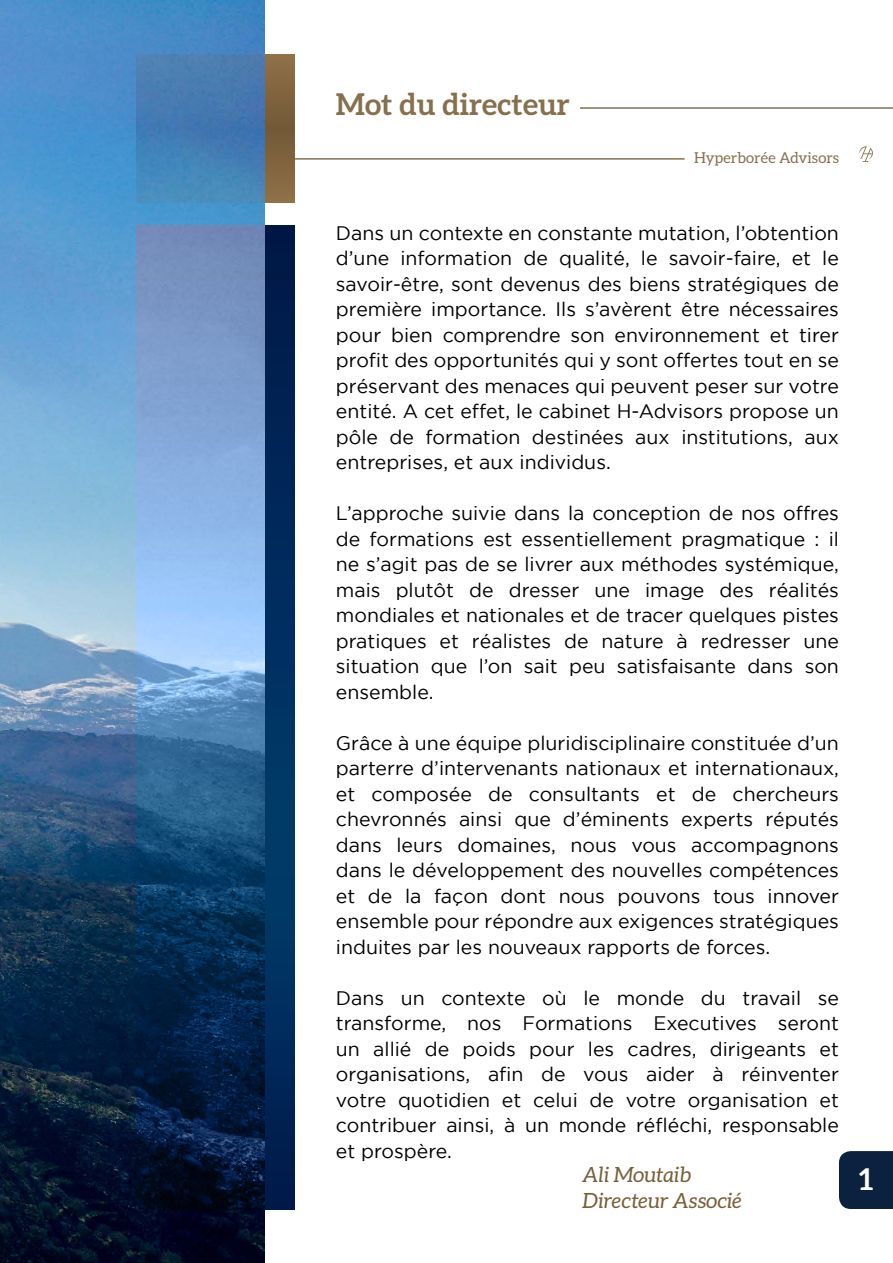
<style>
.page{position:relative;width:893px;height:1263px;background:#fff}
.page>*{position:absolute;margin:0;border:0;box-sizing:border-box;transform-origin:0 0}
.t1{font:700 30px "Aleo";color:#86704d}
.t2{font:700 30px "Aleo";color:#fff}
.t3{font:italic 21px/25.5px "Aleo";color:#795f3a}
.t4{font:19.5px/25.5px "Gotham";color:#000;text-align:justify}
.t5{font:15px "Aleo";color:#86704d}
</style>
<div class="page">
<img style="left:0;top:0;width:264px;height:1263px">
<hr style="left:294px;top:158px;width:391px;height:2px;background:#86704d">
<svg style="left:137px;top:225px;width:157px;height:984px;background:#3c638f"></svg>
<svg style="left:137px;top:54px;width:157px;height:149px;background:#507a9e"></svg>
<hr style="left:580px;top:107px;width:313px;height:2px;background:#86704d">
<svg style="left:859px;top:146px;width:14px;height:16px"></svg>
<div style="left:839px;top:1151px;width:54px;height:58px;background:#0a2240"></div>
<h1 class="t1" style="left:336px;top:87px;width:236px">Mot du directeur</h1>
<p class="t5" style="left:694px;top:150px;width:146px">Hyperborée Advisors</p>
<p class="t4" style="left:336px;top:220px;width:505px">Dans un contexte en constante mutation, l’obtention d’une information de qualité, le savoir-faire, et le savoir-être, sont devenus des biens stratégiques de première importance. Ils s’avèrent être nécessaires pour bien comprendre son environnement et tirer profit des opportunités qui y sont offertes tout en se préservant des menaces qui peuvent peser sur votre entité. A cet effet, le cabinet H-Advisors propose un pôle de formation destinées aux institutions, aux entreprises, et aux individus.</p>
<p class="t4" style="left:336px;top:500px;width:505px">L’approche suivie dans la conception de nos offres de formations est essentiellement pragmatique : il ne s’agit pas de se livrer aux méthodes systémique, mais plutôt de dresser une image des réalités mondiales et nationales et de tracer quelques pistes pratiques et réalistes de nature à redresser une situation que l’on sait peu satisfaisante dans son ensemble.</p>
<p class="t4" style="left:336px;top:730px;width:505px">Grâce à une équipe pluridisciplinaire constituée d’un parterre d’intervenants nationaux et internationaux, et composée de consultants et de chercheurs chevronnés ainsi que d’éminents experts réputés dans leurs domaines, nous vous accompagnons dans le développement des nouvelles compétences et de la façon dont nous pouvons tous innover ensemble pour répondre aux exigences stratégiques induites par les nouveaux rapports de forces.</p>
<p class="t4" style="left:336px;top:985px;width:505px">Dans un contexte où le monde du travail se transforme, nos Formations Executives seront un allié de poids pour les cadres, dirigeants et organisations, afin de vous aider à réinventer votre quotidien et celui de votre organisation et contribuer ainsi, à un monde réfléchi, responsable et prospère.</p>
<p class="t3" style="left:583px;top:1162px;width:160px">Ali Moutaib<br>Directeur Associé</p>
<h1 class="t2" style="left:859px;top:1162px;width:16px">1</h1>
</div>
